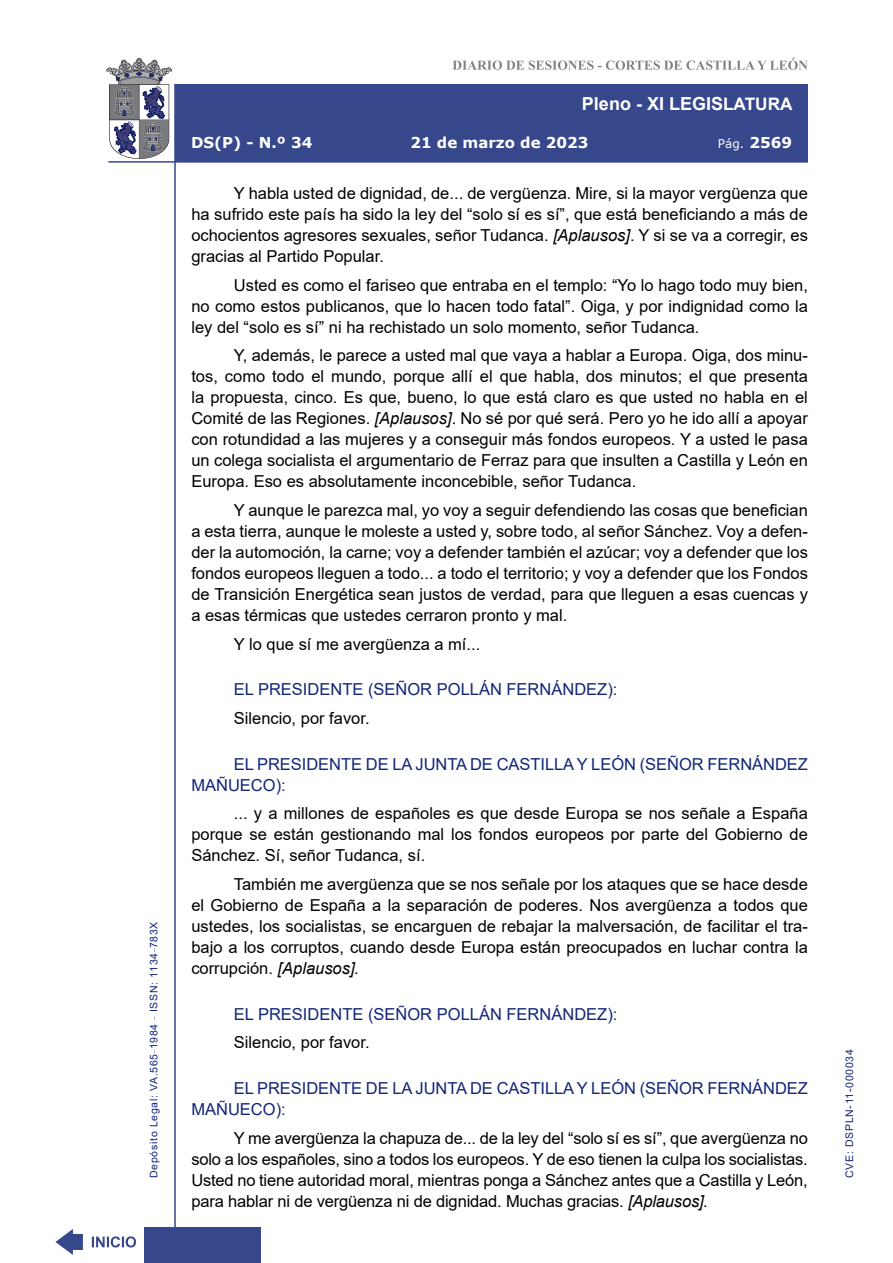
<style>
.page{position:relative;width:893px;height:1263px;background:#fff}
.page>*{position:absolute;margin:0;border:0;box-sizing:border-box;transform-origin:0 0}
.t1{font:700 18px "Arial";color:#fff}
.t2{font:16.5px/21px "Arial";color:#000;text-align:justify}
.Orador{font:16.5px/21px "Arial";letter-spacing:-.005em;color:#122678}
.t3{font:700 15px "Verdana";color:#fff}
.t4{font:12px "Verdana";color:#fff}
.t5{font:10.5px "Arial";letter-spacing:.065em;color:#122678}
.s1{font-size:17.25px}
.s2{font-weight:700;font-size:15px}
.s3{font-style:italic}
</style>
<div class="page">
<svg style="left:452px;top:58px;width:356px;height:12px"></svg>
<hr style="left:174px;top:84px;width:2px;height:1179px;background:#36478c">
<div style="left:144px;top:1227px;width:117px;height:36px;background:#36478c"></div>
<div style="left:175px;top:84px;width:633px;height:78px;background:#36478c"></div>
<hr style="left:108px;top:161px;width:700px;height:2px;background:#36478c">
<svg style="left:92px;top:1236px;width:44px;height:11px"></svg>
<svg style="left:55px;top:1229px;width:28px;height:26px"></svg>
<svg style="left:106px;top:58px;width:66px;height:101px"></svg>
<p class="t5" style="left:146px;top:1178px;width:258px;rotate:-90deg">Depósito Legal: VA.565<sup>_</sup>1984 <sup>_</sup> ISSN: 1134<sup>_</sup>783X</p>
<p class="t1" style="left:582px;top:91px;width:212px">Pleno - XI LEGIS<span class="s1">LATURA</span></p>
<p class="t3" style="left:191px;top:132px;width:123px">DS(P) - N.º 34</p>
<p class="t3" style="left:410px;top:132px;width:180px">21 de marzo de 2023</p>
<p class="t4" style="left:718px;top:135px;width:76px">Pág. <span class="s2">2569</span></p>
<p class="t2" style="left:191px;top:183px;width:618px;text-indent:43px">Y habla usted de dignidad, de... de vergüenza. Mire, si la mayor vergüenza que ha sufrido este país ha sido la ley del “solo sí es sí”, que está beneficiando a más de ochocientos agresores sexuales, señor Tudanca. <span class="s3">[Aplausos]</span>. Y si se va a corregir, es gracias al Partido Popular.</p>
<p class="t2" style="left:191px;top:274px;width:618px;text-indent:43px">Usted es como el fariseo que entraba en el templo: “Yo lo hago todo muy bien, no como estos publicanos, que lo hacen todo fatal”. Oiga, y por indignidad como la ley del “solo es sí” ni ha rechistado un solo momento, señor Tudanca.</p>
<p class="t2" style="left:191px;top:345px;width:618px;text-indent:43px">Y, además, le parece a usted mal que vaya a hablar a Europa. Oiga, dos minu&shy;tos, como todo el mundo, porque allí el que habla, dos minutos; el que presenta la propuesta, cinco. Es que, bueno, lo que está claro es que usted no habla en el Comité de las Regiones. <span class="s3">[Aplausos]</span>. No sé por qué será. Pero yo he ido allí a apoyar con rotundidad a las mujeres y a conseguir más fondos europeos. Y a usted le pasa un colega socialista el argumentario de Ferraz para que insulten a Castilla y León en Europa. Eso es absolutamente inconcebible, señor Tudanca.</p>
<p class="t2" style="left:191px;top:500px;width:618px;text-indent:43px">Y aunque le parezca mal, yo voy a seguir defendiendo las cosas que benefician a esta tierra, aunque le moleste a usted y, sobre todo, al señor Sánchez. Voy a defen&shy;der la automoción, la carne; voy a defender también el azúcar; voy a defender que los fondos europeos lleguen a todo... a todo el territorio; y voy a defender que los Fondos de Transición Energética sean justos de verdad, para que lleguen a esas cuencas y a esas térmicas que ustedes cerraron pronto y mal.</p>
<p class="t2" style="left:234px;top:633px;width:248px">Y lo que sí me avergüenza a mí...</p>
<p class="Orador" style="left:234px;top:679px;width:385px">EL PRESIDENTE (SEÑOR POLLÁN FERNÁNDEZ):</p>
<p class="t2" style="left:234px;top:708px;width:137px">Silencio, por favor.</p>
<p class="Orador" style="left:191px;top:753px;width:618px;text-indent:43px">EL PRESIDENTE DE LA JUNTA DE CASTILLA Y LEÓN (SEÑOR FERNÁNDEZ<br>MAÑUECO):</p>
<p class="t2" style="left:191px;top:803px;width:618px;text-indent:43px">... y a millones de españoles es que desde Europa se nos señale a España porque se están gestionando mal los fondos europeos por parte del Gobierno de Sánchez. Sí, señor Tudanca, sí.</p>
<p class="t2" style="left:191px;top:874px;width:618px;text-indent:43px">También me avergüenza que se nos señale por los ataques que se hace desde el Gobierno de España a la separación de poderes. Nos avergüenza a todos que ustedes, los socialistas, se encarguen de rebajar la malversación, de facilitar el tra&shy;bajo a los corruptos, cuando desde Europa están preocupados en luchar contra la corrupción. <span class="s3">[Aplausos].</span></p>
<p class="Orador" style="left:234px;top:1003px;width:385px">EL PRESIDENTE (SEÑOR POLLÁN FERNÁNDEZ):</p>
<p class="t2" style="left:234px;top:1032px;width:137px">Silencio, por favor.</p>
<p class="Orador" style="left:191px;top:1078px;width:618px;text-indent:43px">EL PRESIDENTE DE LA JUNTA DE CASTILLA Y LEÓN (SEÑOR FERNÁNDEZ<br>MAÑUECO):</p>
<p class="t2" style="left:191px;top:1127px;width:618px;text-indent:43px">Y me avergüenza la chapuza de... de la ley del “solo sí es sí”, que avergüenza no solo a los españoles, sino a todos los europeos. Y de eso tienen la culpa los socialistas.<br>Usted no tiene autoridad moral, mientras ponga a Sánchez antes que a Castilla y León, para hablar ni de vergüenza ni de dignidad. Muchas gracias. <span class="s3">[Aplausos].</span></p>
<p class="t5" style="left:842px;top:1178px;width:130px;rotate:-90deg">CVE: DSPLN-11-000034</p>
</div>
